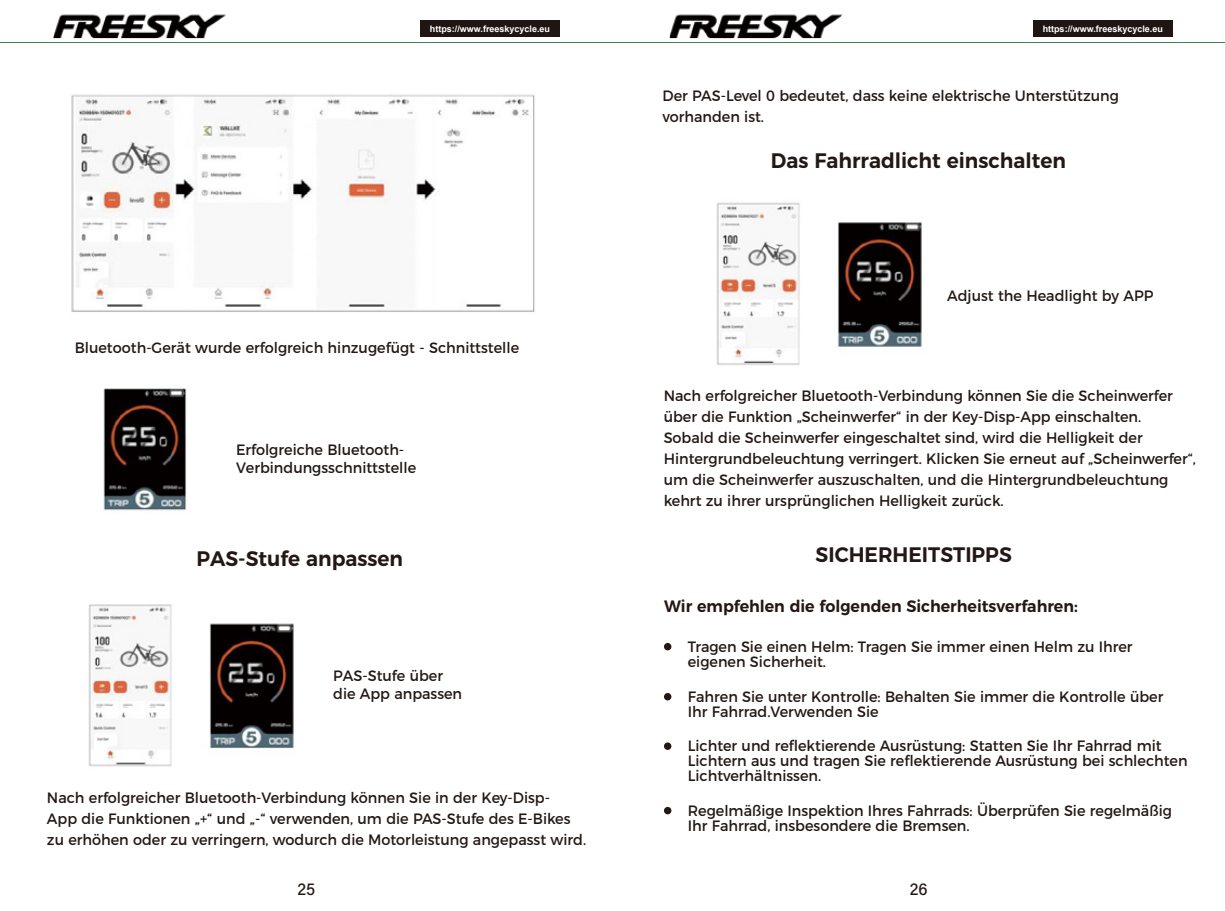
<style>
.page{position:relative;width:1225px;height:911px;background:#fff}
.page>*{position:absolute;margin:0;border:0;box-sizing:border-box;transform-origin:0 0}
.t1{font:600 21px "Montserrat";color:#231815;scale:.96 1}
.t2{font:600 16.5px "Montserrat";color:#231815;scale:.96 1}
.t3{font:15px/21px "Montserrat";color:#231815;scale:.96 1}
.t4{font:700 9px "Arial";color:#fff}
</style>
<div class="page">
<hr style="left:0;top:42px;width:1225px;height:1px;background:#3b845a">
<img style="left:53px;top:14px;width:173px;height:24px">
<div style="left:420px;top:20px;width:140px;height:17px;background:#1f1512"></div>
<img style="left:670px;top:14px;width:173px;height:24px">
<div style="left:1033px;top:20px;width:139px;height:17px;background:#1f1512"></div>
<img style="left:71px;top:94px;width:464px;height:218px">
<img style="left:103px;top:388px;width:84px;height:123px">
<img style="left:88px;top:604px;width:206px;height:163px">
<img style="left:716px;top:202px;width:206px;height:163px">
<div style="left:664px;top:643px;width:7px;height:7px;background:#231815;border-radius:50%"></div>
<div style="left:664px;top:693px;width:7px;height:7px;background:#231815;border-radius:50%"></div>
<div style="left:664px;top:742px;width:7px;height:7px;background:#231815;border-radius:50%"></div>
<div style="left:664px;top:806px;width:7px;height:8px;background:#231815;border-radius:50%"></div>
<p class="t4" style="left:430px;top:23px;width:122px">https://www.freeskycycle.eu</p>
<p class="t4" style="left:1042px;top:23px;width:122px">https://www.freeskycycle.eu</p>
<p class="t3" style="left:662px;top:84px;width:477px">Der PAS-Level 0 bedeutet, dass keine elektrische Unterstützung vorhanden ist.</p>
<h1 class="t1" style="left:771px;top:144px;width:309px">Das Fahrradlicht einschalten</h1>
<p class="t3" style="left:75px;top:336px;width:464px">Bluetooth-Gerät wurde erfolgreich hinzugefügt - Schnittstelle</p>
<p class="t3" style="left:236px;top:440px;width:189px;line-height:18px">Erfolgreiche Bluetooth-<br>Verbindungsschnittstelle</p>
<h1 class="t1" style="left:196px;top:542px;width:217px">PAS-Stufe anpassen</h1>
<p class="t3" style="left:333px;top:665px;width:136px;line-height:18px">PAS-Stufe über die App anpassen</p>
<p class="t3" style="left:47px;top:786px;width:563px">Nach erfolgreicher Bluetooth-Verbindung können Sie in der Key-Disp-<br>App die Funktionen „+“ und „-“ verwenden, um die PAS-Stufe des E-Bikes zu erhöhen oder zu verringern, wodurch die Motorleistung angepasst wird.</p>
<p class="t3" style="left:947px;top:284px;width:217px">Adjust the Headlight by APP</p>
<p class="t3" style="left:664px;top:384px;width:556px">Nach erfolgreicher Bluetooth-Verbindung können Sie die Scheinwerfer über die Funktion „Scheinwerfer“ in der Key-Disp-App einschalten.<br>Sobald die Scheinwerfer eingeschaltet sind, wird die Helligkeit der Hintergrundbeleuchtung verringert. Klicken Sie erneut auf „Scheinwerfer“, um die Scheinwerfer auszuschalten, und die Hintergrundbeleuchtung kehrt zu ihrer ursprünglichen Helligkeit zurück.</p>
<h1 class="t1" style="left:815px;top:537px;width:206px">SICHERHEITSTIPPS</h1>
<p class="t2" style="left:664px;top:592px;width:432px">Wir empfehlen die folgenden Sicherheitsverfahren:</p>
<p class="t3" style="left:688px;top:637px;width:465px;line-height:15px">Tragen Sie einen Helm: Tragen Sie immer einen Helm zu Ihrer eigenen Sicherheit.</p>
<p class="t3" style="left:688px;top:687px;width:497px;line-height:15px">Fahren Sie unter Kontrolle: Behalten Sie immer die Kontrolle über<br>Ihr Fahrrad.Verwenden Sie</p>
<p class="t3" style="left:688px;top:737px;width:522px;line-height:15px">Lichter und reflektierende Ausrüstung: Statten Sie Ihr Fahrrad mit<br>Lichtern aus und tragen Sie reflektierende Ausrüstung bei schlechten<br>Lichtverhältnissen.</p>
<p class="t3" style="left:688px;top:801px;width:506px;line-height:15px">Regelmäßige Inspektion Ihres Fahrrads: Überprüfen Sie regelmäßig<br>Ihr Fahrrad, insbesondere die Bremsen.</p>
</div>
